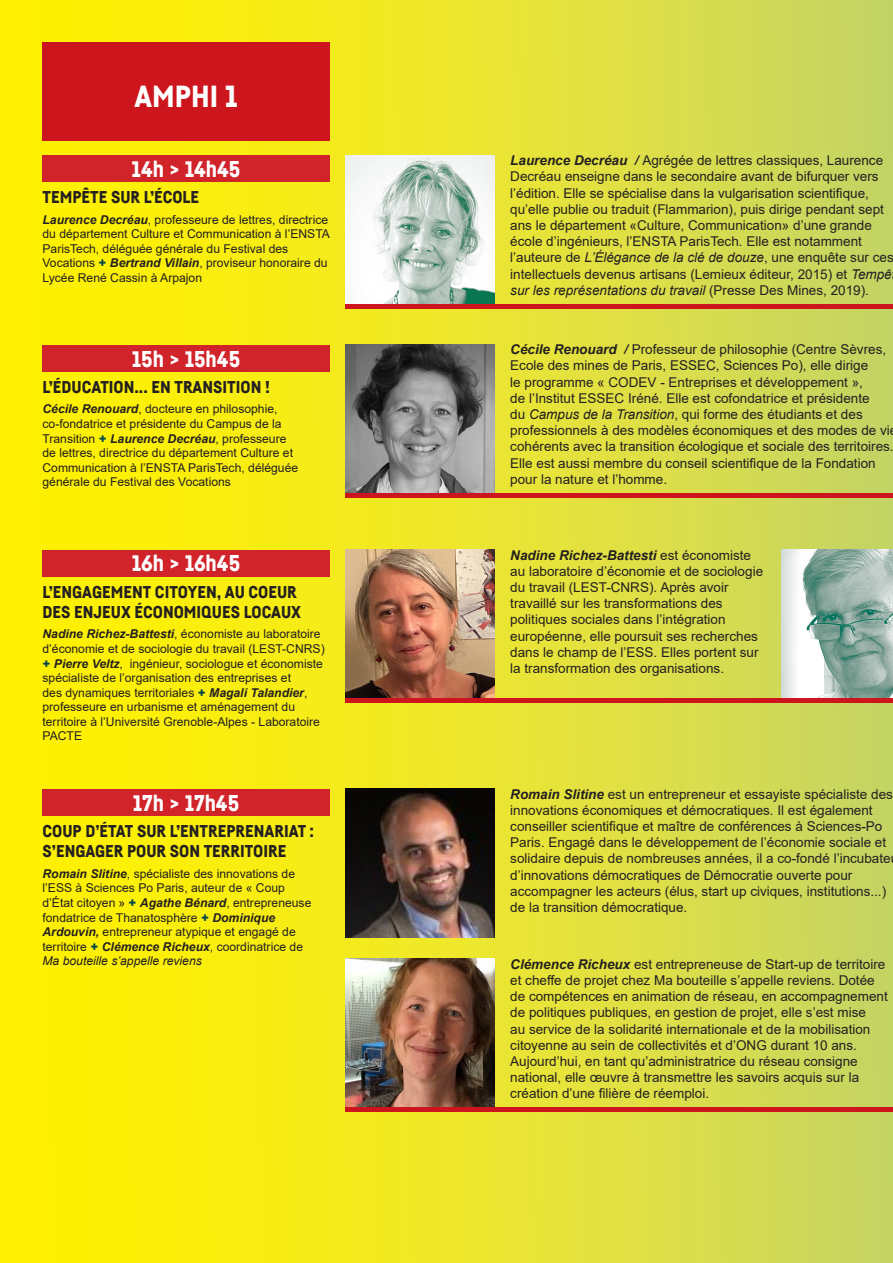
<style>
.page{position:relative;width:893px;height:1263px;background:#fff}
.page>*{position:absolute;margin:0;border:0;box-sizing:border-box;transform-origin:0 0}
.GROS_TITRES_LIEUX{font:900 30.3px "Fabrikat W00";color:#fff}
.HORAIRES_AMPHIS{font:900 22.35px "Fabrikat W00";color:#fff}
.TITRE_CONF{font:900 16.95px/20.4px "Fabrikat W00";color:#231f20}
.TEXTE{font:13.5px/16.2px "Arial";color:#231f20}
.TEXTE-2{font:12.15px/14.5px "Arial";color:#231f20}
.s1{font-weight:700;font-style:italic}
.s2{font-weight:900;color:#004648}
.s3{font-style:italic}
</style>
<div class="page">
<div style="left:0;top:0;width:893px;height:1263px;background:linear-gradient(to right,#fff400,#cbd664)"></div>
<div style="left:43px;top:155px;width:287px;height:27px;background:#d1232a"></div>
<div style="left:43px;top:345px;width:287px;height:27px;background:#d1232a"></div>
<div style="left:43px;top:550px;width:287px;height:26px;background:#d1232a"></div>
<div style="left:43px;top:789px;width:287px;height:27px;background:#d1232a"></div>
<div style="left:43px;top:43px;width:287px;height:98px;background:#cd151d"></div>
<img style="left:345px;top:155px;width:149px;height:149px">
<img style="left:781px;top:550px;width:112px;height:149px">
<img style="left:345px;top:344px;width:149px;height:149px">
<img style="left:345px;top:550px;width:149px;height:149px">
<img style="left:345px;top:789px;width:149px;height:149px">
<img style="left:345px;top:959px;width:149px;height:149px">
<div style="left:345px;top:304px;width:548px;height:5px;background:#cd151d"></div>
<hr style="left:345px;top:493px;width:548px;height:4px;background:#cd151d">
<hr style="left:345px;top:699px;width:548px;height:4px;background:#cd151d">
<hr style="left:345px;top:1108px;width:548px;height:4px;background:#cd151d">
<p class="GROS_TITRES_LIEUX" style="left:135px;top:77px;width:104px">AMPHI 1</p>
<p class="HORAIRES_AMPHIS" style="left:132px;top:155px;width:110px">14h &gt; 14h45</p>
<p class="TITRE_CONF" style="left:43px;top:187px;width:158px">TEMPÊTE SUR L’ÉCOLE</p>
<p class="TEXTE-2" style="left:43px;top:212px;width:289px"><span class="s1">Laurence Decréau</span>, professeure de lettres, directrice du département Culture et Communication à l’ENSTA ParisTech, déléguée générale du Festival des Vocations <span class="s2">+</span> <span class="s1">Bertrand Villain</span>, proviseur honoraire du Lycée René Cassin à Arpajon</p>
<p class="HORAIRES_AMPHIS" style="left:132px;top:345px;width:110px">15h &gt; 15h45</p>
<p class="TITRE_CONF" style="left:43px;top:377px;width:229px">L’ÉDUCATION... EN TRANSITION !</p>
<p class="TEXTE-2" style="left:43px;top:402px;width:257px"><span class="s1">Cécile Renouard</span>, docteure en philosophie, co-fondatrice et présidente du Campus de la Transition <span class="s2">+</span> <span class="s1">Laurence Decréau</span>, professeure de lettres, directrice du département Culture et Communication à l’ENSTA ParisTech, déléguée générale du Festival des Vocations</p>
<p class="HORAIRES_AMPHIS" style="left:132px;top:550px;width:110px">16h &gt; 16h45</p>
<p class="TITRE_CONF" style="left:43px;top:581px;width:260px">L’ENGAGEMENT CITOYEN, AU COEUR<br>DES ENJEUX ÉCONOMIQUES LOCAUX</p>
<p class="TEXTE-2" style="left:43px;top:627px;width:284px"><span class="s1">Nadine Richez-Battesti</span>, économiste au laboratoire d’économie et de sociologie du travail (LEST-CNRS) <span class="s2">+</span> <span class="s1">Pierre Veltz</span>, ingénieur, sociologue et économiste spécialiste de l’organisation des entreprises et<br>des dynamiques territoriales <span class="s2">+</span> <span class="s1">Magali Talandier</span>, professeure en urbanisme et aménagement du territoire à l’Université Grenoble-Alpes - Laboratoire PACTE</p>
<p class="HORAIRES_AMPHIS" style="left:133px;top:789px;width:108px">17h &gt; 17h45</p>
<p class="TITRE_CONF" style="left:43px;top:820px;width:273px">COUP D’ÉTAT SUR L’ENTREPRENARIAT :<br>S’ENGAGER POUR SON TERRITOIRE</p>
<p class="TEXTE-2" style="left:43px;top:866px;width:270px"><span class="s1">Romain Slitine</span>, spécialiste des innovations de l’ESS à Sciences Po Paris, auteur de « Coup d’État citoyen » <span class="s2">+</span> <span class="s1">Agathe Bénard</span>, entrepreneuse fondatrice de Thanatosphère <span class="s2">+</span> <span class="s1">Dominique Ardouvin,</span> entrepreneur atypique et engagé de territoire <span class="s2">+</span> <span class="s1">Clémence Richeux</span>, coordinatrice de <span class="s3">Ma bouteille s’appelle reviens</span></p>
<p class="TEXTE" style="left:510px;top:152px;width:385px"><span class="s1">Laurence Decréau /</span> Agrégée de lettres classiques, Laurence Decréau enseigne dans le secondaire avant de bifurquer vers l’édition. Elle se spécialise dans la vulgarisation scientifique, qu’elle publie ou traduit (Flammarion), puis dirige pendant sept ans le département «Culture, Communication» d’une grande école d’ingénieurs, l’ENSTA ParisTech. Elle est notamment l’auteure de <span class="s3">L’Élégance de la clé de douze</span>, une enquête sur ces intellectuels devenus artisans (Lemieux éditeur, 2015) et <span class="s3">Tempê sur les représentations du travail</span> (Presse Des Mines, 2019).</p>
<p class="TEXTE" style="left:510px;top:341px;width:385px"><span class="s1">Cécile Renouard /</span> Professeur de philosophie (Centre Sèvres, Ecole des mines de Paris, ESSEC, Sciences Po), elle dirige<br>le programme « CODEV - Entreprises et développement »,<br>de l’Institut ESSEC Iréné. Elle est cofondatrice et présidente<br>du <span class="s3">Campus de la Transition</span>, qui forme des étudiants et des professionnels à des modèles économiques et des modes de vi cohérents avec la transition écologique et sociale des territoires.<br>Elle est aussi membre du conseil scientifique de la Fondation pour la nature et l’homme.</p>
<p class="TEXTE" style="left:510px;top:547px;width:254px"><span class="s1">Nadine Richez-Battesti</span> est économiste au laboratoire d’économie et de sociologie du travail (LEST-CNRS). Après avoir travaillé sur les transformations des politiques sociales dans l’intégration européenne, elle poursuit ses recherches dans le champ de l’ESS. Elles portent sur la transformation des organisations.</p>
<p class="TEXTE" style="left:510px;top:786px;width:384px"><span class="s1">Romain Slitine</span> est un entrepreneur et essayiste spécialiste des innovations économiques et démocratiques. Il est également conseiller scientifique et maître de conférences à Sciences-Po Paris. Engagé dans le développement de l’économie sociale et solidaire depuis de nombreuses années, il a co-fondé l’incubate d’innovations démocratiques de Démocratie ouverte pour accompagner les acteurs (élus, start up civiques, institutions...) de la transition démocratique.</p>
<p class="TEXTE" style="left:510px;top:956px;width:379px"><span class="s1">Clémence Richeux</span> est entrepreneuse de Start-up de territoire et cheffe de projet chez Ma bouteille s’appelle reviens. Dotée de compétences en animation de réseau, en accompagnement de politiques publiques, en gestion de projet, elle s’est mise<br>au service de la solidarité internationale et de la mobilisation citoyenne au sein de collectivités et d’ONG durant 10 ans.<br>Aujourd’hui, en tant qu’administratrice du réseau consigne national, elle œuvre à transmettre les savoirs acquis sur la création d’une filière de réemploi.</p>
</div>
